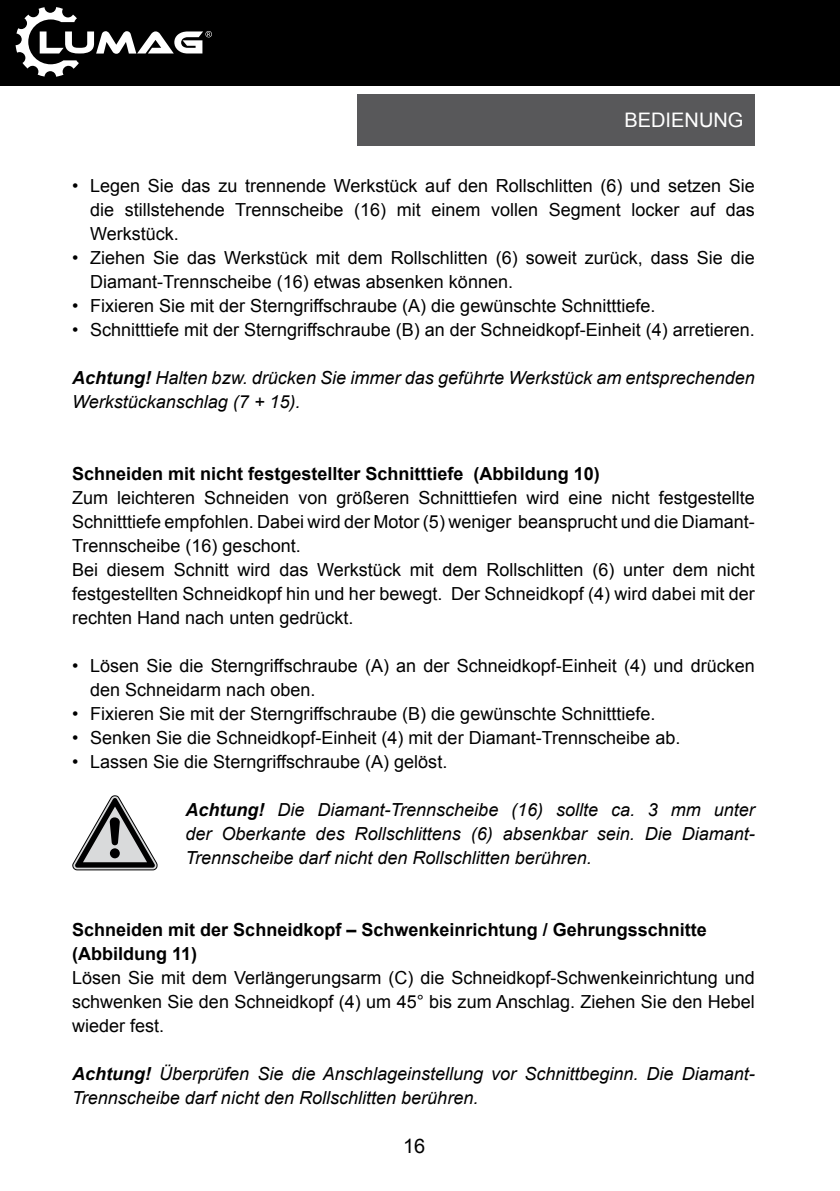
<style>
.page{position:relative;width:840px;height:1191px;background:#fff}
.page>*{position:absolute;margin:0;border:0;box-sizing:border-box;transform-origin:0 0}
.t1{font:20px "Arial";color:#fff}
.t2{font:20px "Arial";color:#000}
.t3{font:18px/24px "Arial";color:#000}
.t4{font:italic 18px/24px "Arial";color:#000}
.t5{font:700 18px/24px "Arial";color:#000}
.s1{font-weight:700}
</style>
<div class="page">
<div style="left:0;top:0;width:839px;height:86px;background:#000"></div>
<svg style="left:16px;top:7px;width:196px;height:70px"></svg>
<div style="left:357px;top:94px;width:397px;height:51px;background:#58585a"></div>
<svg style="left:72px;top:795px;width:85px;height:75px"></svg>
<p class="t1" style="left:624px;top:107px;width:120px">BEDIENUNG</p>
<p class="t3" style="left:90px;top:174px;width:666px;text-align:justify;text-indent:-18px">• Legen Sie das zu trennende Werkstück auf den Rollschlitten (6) und setzen Sie die stillstehende Trennscheibe (16) mit einem vollen Segment locker auf das Werkstück.</p>
<p class="t3" style="left:90px;top:246px;width:666px;text-indent:-18px">• Ziehen Sie das Werkstück mit dem Rollschlitten (6) soweit zurück, dass Sie die<br>Diamant-Trennscheibe (16) etwas absenken können.</p>
<p class="t3" style="left:72px;top:294px;width:584px">• Fixieren Sie mit der Sterngriffschraube (A) die gewünschte Schnitttiefe.</p>
<p class="t3" style="left:72px;top:318px;width:683px">• Schnitttiefe mit der Sterngriffschraube (B) an der Schneidkopf-Einheit (4) arretieren.</p>
<p class="t4" style="left:72px;top:366px;width:683px"><span class="s1">Achtung!</span> Halten bzw. drücken Sie immer das geführte Werkstück am entsprechenden<br>Werkstückanschlag (7 + 15).</p>
<p class="t5" style="left:72px;top:462px;width:529px">Schneiden mit nicht festgestellter Schnitttiefe (Abbildung 10)</p>
<p class="t3" style="left:72px;top:486px;width:684px">Zum leichteren Schneiden von größeren Schnitttiefen wird eine nicht festgestellte Schnitttiefe empfohlen. Dabei wird der Motor (5) weniger beansprucht und die Diamant-Trennscheibe (16) geschont.<br>Bei diesem Schnitt wird das Werkstück mit dem Rollschlitten (6) unter dem nicht festgestellten Schneidkopf hin und her bewegt. Der Schneidkopf (4) wird dabei mit der rechten Hand nach unten gedrückt.</p>
<p class="t3" style="left:90px;top:654px;width:665px;text-indent:-18px">• Lösen Sie die Sterngriffschraube (A) an der Schneidkopf-Einheit (4) und drücken den Schneidarm nach oben.</p>
<p class="t3" style="left:72px;top:702px;width:584px">• Fixieren Sie mit der Sterngriffschraube (B) die gewünschte Schnitttiefe.</p>
<p class="t3" style="left:72px;top:726px;width:609px">• Senken Sie die Schneidkopf-Einheit (4) mit der Diamant-Trennscheibe ab.</p>
<p class="t3" style="left:72px;top:750px;width:376px">• Lassen Sie die Sterngriffschraube (A) gelöst.</p>
<p class="t4" style="left:185px;top:798px;width:570px;text-align:justify"><span class="s1">Achtung!</span> Die Diamant-Trennscheibe (16) sollte ca. 3 mm unter der Oberkante des Rollschlittens (6) absenkbar sein. Die Diamant-Trennscheibe darf nicht den Rollschlitten berühren.</p>
<p class="t5" style="left:72px;top:918px;width:636px">Schneiden mit der Schneidkopf – Schwenkeinrichtung / Gehrungsschnitte (Abbildung 11)</p>
<p class="t3" style="left:72px;top:966px;width:684px;text-align:justify">Lösen Sie mit dem Verlängerungsarm (C) die Schneidkopf-Schwenkeinrichtung und schwenken Sie den Schneidkopf (4) um 45° bis zum Anschlag. Ziehen Sie den Hebel wieder fest.</p>
<p class="t4" style="left:72px;top:1062px;width:683px"><span class="s1">Achtung!</span> Überprüfen Sie die Anschlageinstellung vor Schnittbeginn. Die Diamant-<br>Trennscheibe darf nicht den Rollschlitten berühren.</p>
<p class="t2" style="left:403px;top:1132px;width:24px">16</p>
</div>
